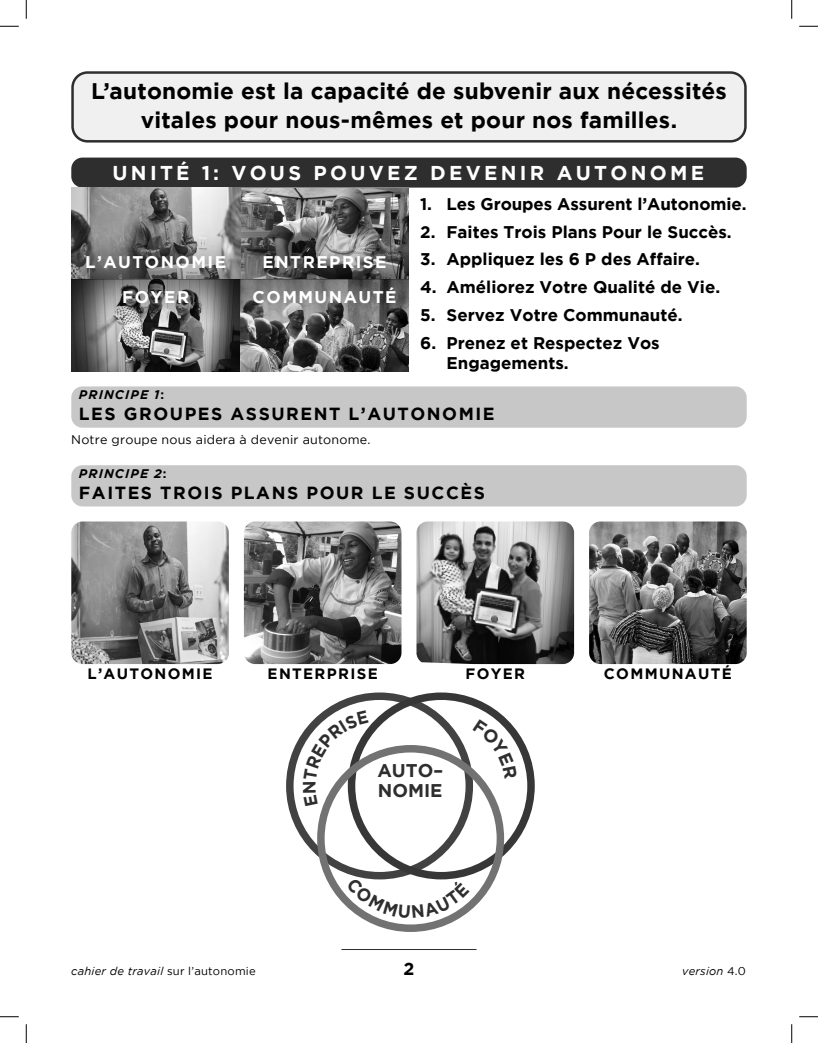
<style>
.page{position:relative;width:818px;height:1043px;background:#fff}
.page>*{position:absolute;margin:0;border:0;box-sizing:border-box;transform-origin:0 0}
.t1{font:700 22.5px/28.8px "Gotham";letter-spacing:.01em;color:#000;text-align:center}
.t2{font:700 20px "Gotham";letter-spacing:.165em;color:#fff}
.t3{font:700 18.38px/19.6px "Gotham";color:#2e2e2e}
.t4{font:700 17.5px "Gotham";letter-spacing:.09em;color:#000}
.t5{font:700 16.88px/20.2px "Gotham";color:#000}
.t6{font:700 16.88px/34.8px "Gotham";letter-spacing:.09em;color:#fff;text-align:center}
.t7{font:700 15px "Gotham";letter-spacing:.09em;color:#000}
.t8{font:12.5px "Gotham";letter-spacing:.015em;color:#000}
.t9{font:italic 700 12.5px "Gotham";letter-spacing:.09em;color:#000}
.t10{font:italic 11.25px "Gotham";letter-spacing:.015em;color:#000}
.s1{font-style:normal}
</style>
<div class="page">
<hr style="left:341px;top:949px;width:135px;height:1px;background:#2e2e2e">
<div style="left:71px;top:386px;width:675px;height:42px;background:#c7c7c7;border-radius:11px"></div>
<div style="left:71px;top:158px;width:675px;height:30px;background:#2e2e2e;border-radius:11px"></div>
<img style="left:71px;top:521px;width:158px;height:143px">
<img style="left:416px;top:521px;width:158px;height:143px">
<img style="left:244px;top:521px;width:157px;height:143px">
<img style="left:589px;top:521px;width:157px;height:143px">
<div style="left:72px;top:72px;width:673px;height:69px;background:#f0f0f0;border-radius:15px"></div>
<div style="left:71px;top:71px;width:675px;height:71px;border:2px solid #2e2e2e;border-radius:15px"></div>
<div style="left:71px;top:465px;width:675px;height:41px;background:#c7c7c7;border-radius:11px"></div>
<svg style="left:286px;top:698px;width:62px;height:158px"></svg>
<svg style="left:348px;top:692px;width:186px;height:164px"></svg>
<svg style="left:317px;top:745px;width:187px;height:187px"></svg>
<img style="left:240px;top:189px;width:169px;height:45px">
<img style="left:71px;top:188px;width:169px;height:183px">
<img style="left:240px;top:324px;width:169px;height:47px">
<img style="left:71px;top:234px;width:338px;height:90px">
<img style="left:71px;top:279px;width:169px;height:45px">
<svg style="left:0;top:25px;width:19px;height:2px"></svg>
<svg style="left:799px;top:25px;width:19px;height:2px"></svg>
<svg style="left:0;top:1016px;width:19px;height:1px"></svg>
<svg style="left:799px;top:1016px;width:19px;height:1px"></svg>
<svg style="left:25px;top:0;width:2px;height:19px"></svg>
<svg style="left:25px;top:1024px;width:2px;height:18px"></svg>
<svg style="left:791px;top:0;width:1px;height:19px"></svg>
<svg style="left:791px;top:1024px;width:1px;height:18px"></svg>
<svg style="left:346px;top:877px;width:123px;height:41px"></svg>
<svg style="left:303px;top:710px;width:66px;height:96px"></svg>
<svg style="left:473px;top:719px;width:44px;height:59px"></svg>
<h1 class="t1" style="left:91px;top:76px;width:636px">L’autonomie est la capacité de subvenir aux nécessités vitales pour nous-mêmes et pour nos familles.</h1>
<p class="t2" style="left:112px;top:161px;width:593px">UNITÉ 1: VOUS POUVEZ DEVENIR AUTONOME</p>
<p class="t6" style="left:85px;top:244px;width:142px">L’AUTONOMIE<br>FOYER</p>
<p class="t6" style="left:252px;top:244px;width:146px">ENTREPRISE<br>COMMUNAUTÉ</p>
<p class="t5" style="left:420px;top:193px;width:328px">1. Les Groupes Assurent l’Autonomie.</p>
<p class="t5" style="left:420px;top:221px;width:313px">2. Faites Trois Plans Pour le Succès.</p>
<p class="t5" style="left:420px;top:249px;width:281px">3. Appliquez les 6 P des Affaire.</p>
<p class="t5" style="left:420px;top:276px;width:301px">4. Améliorez Votre Qualité de Vie.</p>
<p class="t5" style="left:420px;top:304px;width:264px">5. Servez Votre Communauté.</p>
<p class="t5" style="left:446px;top:332px;width:215px;text-indent:-26px">6. Prenez et Respectez Vos<br>Engagements.</p>
<p class="t9" style="left:79px;top:387px;width:87px">PRINCIPE 1<span class="s1">:</span></p>
<p class="t4" style="left:79px;top:404px;width:417px">LES GROUPES ASSURENT L’AUTONOMIE</p>
<p class="t8" style="left:71px;top:433px;width:300px">Notre groupe nous aidera à devenir autonome.</p>
<p class="t9" style="left:79px;top:466px;width:89px">PRINCIPE 2<span class="s1">:</span></p>
<p class="t4" style="left:79px;top:483px;width:407px">FAITES TROIS PLANS POUR LE SUCCÈS</p>
<p class="t7" style="left:87px;top:665px;width:127px">L’AUTONOMIE</p>
<p class="t7" style="left:267px;top:665px;width:112px">ENTERPRISE</p>
<p class="t7" style="left:465px;top:665px;width:61px">FOYER</p>
<p class="t7" style="left:603px;top:665px;width:130px">COMMUNAUTÉ</p>
<p class="t3" style="left:377px;top:760px;width:67px">AUTO–<br>NOMIE</p>
<p class="t10" style="left:71px;top:965px;width:186px">cahier de travail <span class="s1">sur l’autonomie</span></p>
<p class="t4" style="left:403px;top:959px;width:12px">2</p>
<p class="t10" style="left:682px;top:965px;width:65px">version <span class="s1">4.0</span></p>
</div>
